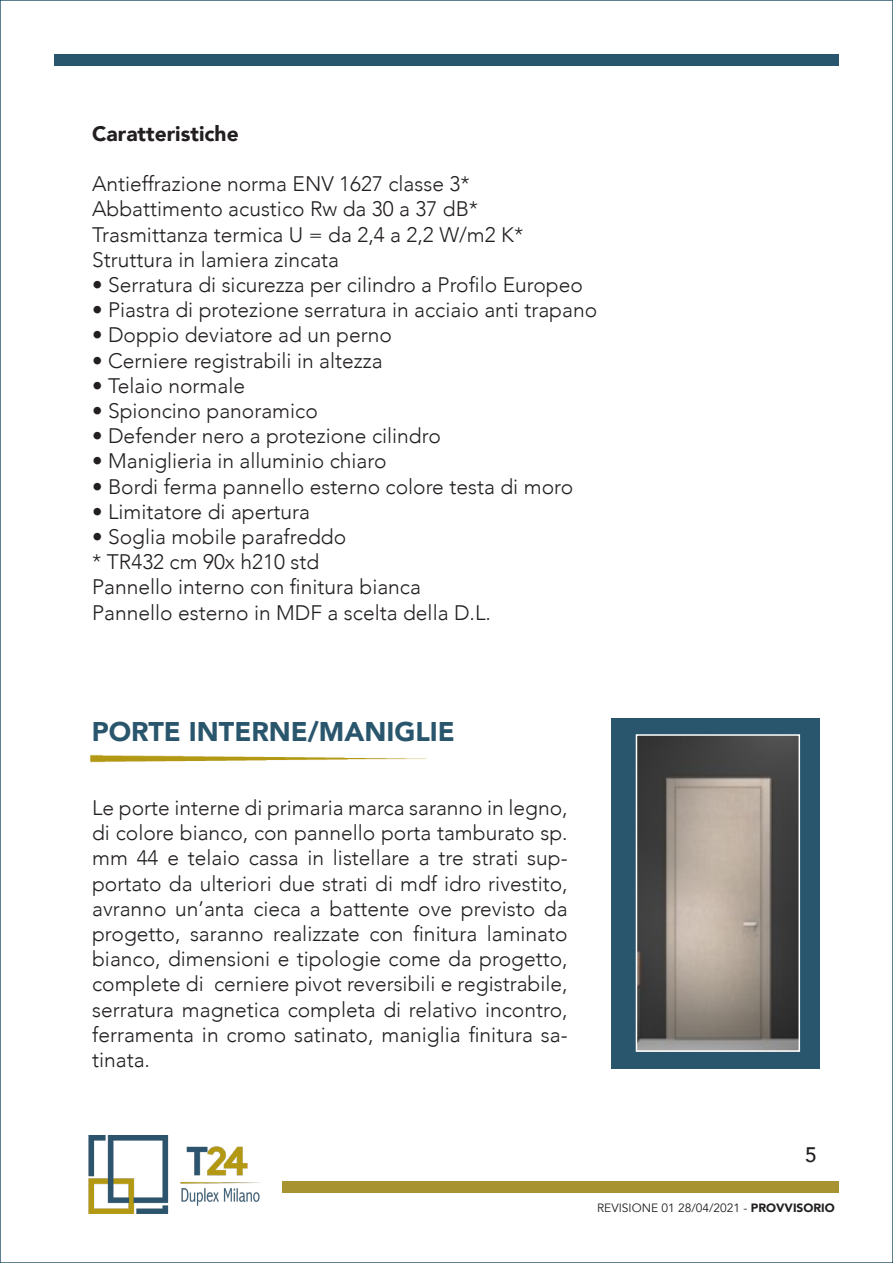
<style>
.page{position:relative;width:893px;height:1263px;background:#fff}
.page>*{position:absolute;margin:0;border:0;box-sizing:border-box;transform-origin:0 0}
.t1{font:900 27px "Avenir";color:#2a566d}
.t2{font:300 21px/25.2px "Avenir";color:#231f20;text-align:justify}
.t3{font:900 21px "Avenir";color:#231f20}
.t4{font:500 21px "Avenir";color:#231f20}
.t5{font:12px "Avenir";color:#231f20}
.s1{font-weight:900}
</style>
<div class="page">
<div style="left:54px;top:54px;width:785px;height:12px;background:#2a566d"></div>
<img style="left:88px;top:1135px;width:173px;height:78px">
<div style="left:282px;top:1181px;width:557px;height:12px;background:#a89331"></div>
<img style="left:89px;top:755px;width:338px;height:8px">
<div style="left:612px;top:719px;width:208px;height:350px;background:#2a566d"></div>
<img style="left:639px;top:737px;width:158px;height:312px">
<div style="left:636px;top:734px;width:164px;height:318px;border:2px solid #fff"></div>
<p class="t3" style="left:92px;top:116px;width:148px">Caratteristiche</p>
<p class="t2" style="left:92px;top:171px;width:379px">Antieffrazione norma ENV 1627 classe 3*</p>
<p class="t2" style="left:92px;top:197px;width:388px">Abbattimento acustico Rw da 30 a 37 dB*</p>
<p class="t2" style="left:92px;top:222px;width:433px">Trasmittanza termica U = da 2,4 a 2,2 W/m2 K*</p>
<p class="t2" style="left:92px;top:247px;width:249px">Struttura in lamiera zincata</p>
<p class="t2" style="left:92px;top:272px;width:492px">• Serratura di sicurezza per cilindro a Profilo Europeo</p>
<p class="t2" style="left:92px;top:297px;width:507px">• Piastra di protezione serratura in acciaio anti trapano</p>
<p class="t2" style="left:92px;top:323px;width:301px">• Doppio deviatore ad un perno</p>
<p class="t2" style="left:92px;top:348px;width:292px">• Cerniere registrabili in altezza</p>
<p class="t2" style="left:92px;top:373px;width:154px">• Telaio normale</p>
<p class="t2" style="left:92px;top:398px;width:227px">• Spioncino panoramico</p>
<p class="t2" style="left:92px;top:423px;width:350px">• Defender nero a protezione cilindro</p>
<p class="t2" style="left:92px;top:449px;width:296px">• Maniglieria in alluminio chiaro</p>
<p class="t2" style="left:92px;top:474px;width:483px">• Bordi ferma pannello esterno colore testa di moro</p>
<p class="t2" style="left:92px;top:499px;width:219px">• Limitatore di apertura</p>
<p class="t2" style="left:92px;top:524px;width:256px">• Soglia mobile parafreddo</p>
<p class="t2" style="left:92px;top:549px;width:229px">* TR432 cm 90x h210 std</p>
<p class="t2" style="left:92px;top:575px;width:330px">Pannello interno con finitura bianca</p>
<p class="t2" style="left:92px;top:600px;width:400px">Pannello esterno in MDF a scelta della D.L.</p>
<p class="t1" style="left:92px;top:709px;width:364px">PORTE INTERNE/MANIGLIE</p>
<p class="t2" style="left:92px;top:795px;width:477px">Le porte interne di primaria marca saranno in legno, di colore bianco, con pannello porta tamburato sp. mm 44 e telaio cassa in listellare a tre strati sup&shy;portato da ulteriori due strati di mdf idro rivestito, avranno un’anta cieca a battente ove previsto da progetto, saranno realizzate con finitura laminato bianco, dimensioni e tipologie come da progetto, complete di cerniere pivot reversibili e registrabile, serratura magnetica completa di relativo incontro, ferramenta in cromo satinato, maniglia finitura sa&shy;tinata.</p>
<p class="t4" style="left:805px;top:1136px;width:13px">5</p>
<p class="t5" style="left:597px;top:1201px;width:239px">REVISIONE 01 28/04/2021 - <span class="s1">PROVVISORIO</span></p>
</div>
